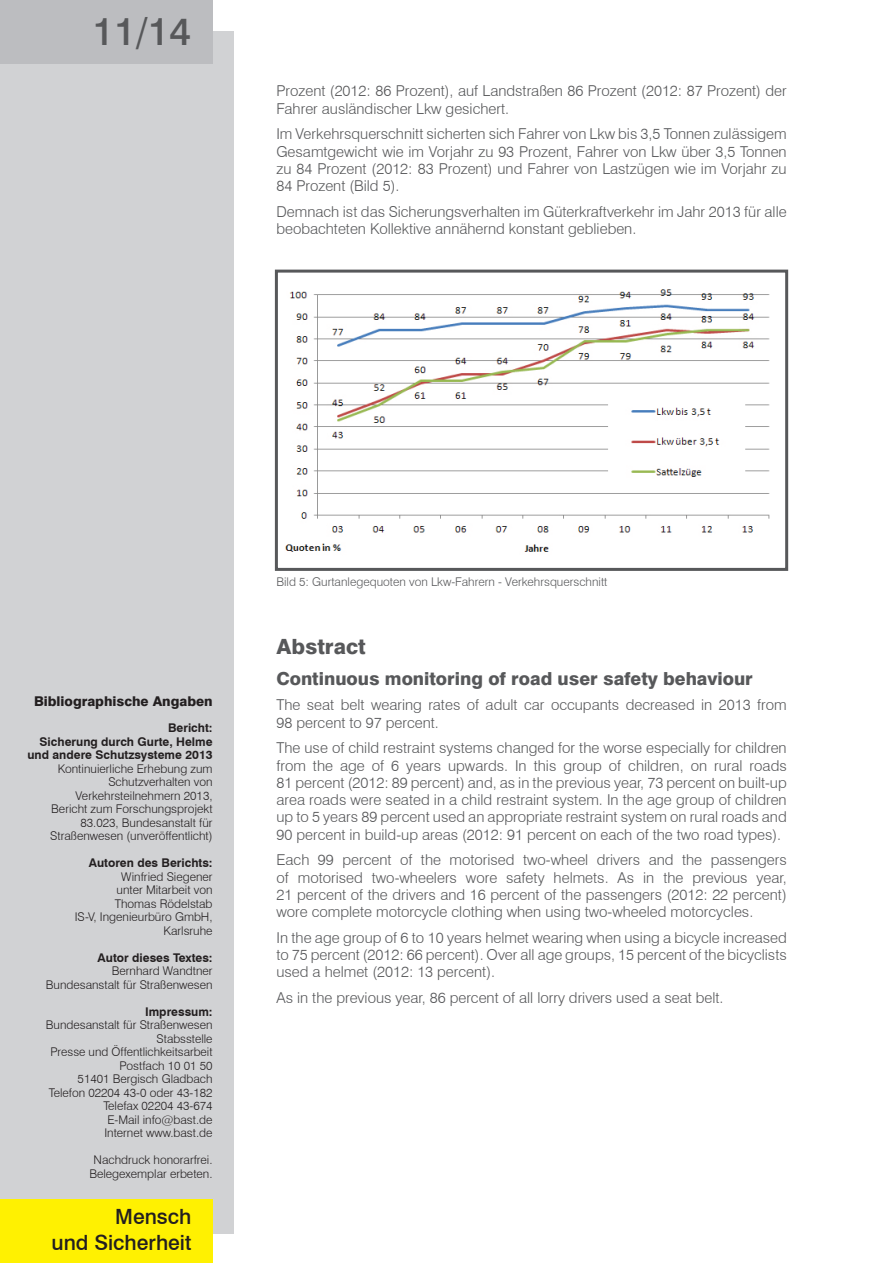
<style>
.page{position:relative;width:893px;height:1263px;background:#fff}
.page>*{position:absolute;margin:0;border:0;box-sizing:border-box;transform-origin:0 0}
.t1{font:500 39px "Swiss 721 BT";color:#57585a}
.t2{font:500 21px/25.2px "Swiss 721 BT";color:#231f20;text-align:right}
.t3{font:800 21px "Swiss 721 BT";color:#57585a}
.t4{font:800 18px "Swiss 721 BT";color:#57585a}
.t5{font:300 15px/17.2px "Swiss 721 BT";color:#57585a;text-align:justify}
.t6{font:800 13.5px "Swiss 721 BT";color:#231f20}
.t7{font:300 12px/13.5px "Swiss 721 BT";color:#231f20;text-align:right}
.t8{font:700 12px/13.5px "Swiss 721 BT";color:#231f20;text-align:right}
.t9{font:300 12px "Swiss 721 BT";color:#57585a}
</style>
<div class="page">
<div style="left:0;top:31px;width:234px;height:1203px;background:#d1d2d4"></div>
<div style="left:0;top:0;width:213px;height:64px;background:#bcbdc0"></div>
<div style="left:0;top:1199px;width:213px;height:64px;background:#fff101"></div>
<div style="left:275px;top:270px;width:513px;height:301px;border:3px solid #57585a"></div>
<img style="left:285px;top:289px;width:485px;height:263px">
<h1 class="t1" style="left:92px;top:7px;width:100px">11/14</h1>
<p class="t5" style="left:276px;top:82px;width:512px">Prozent (2012: 86 Prozent), auf Landstraßen 86 Prozent (2012: 87 Prozent) der<br>Fahrer ausländischer Lkw gesichert.</p>
<p class="t5" style="left:276px;top:125px;width:512px">Im Verkehrsquerschnitt sicherten sich Fahrer von Lkw bis 3,5 Tonnen zulässigem Gesamtgewicht wie im Vorjahr zu 93 Prozent, Fahrer von Lkw über 3,5 Tonnen zu 84 Prozent (2012: 83 Prozent) und Fahrer von Lastzügen wie im Vorjahr zu 84 Prozent (Bild 5).</p>
<p class="t5" style="left:276px;top:203px;width:512px">Demnach ist das Sicherungsverhalten im Güterkraftverkehr im Jahr 2013 für alle beobachteten Kollektive annähernd konstant geblieben.</p>
<p class="t6" style="left:34px;top:693px;width:180px">Bibliographische Angaben</p>
<p class="t8" style="left:27px;top:721px;width:187px">Bericht:<br>Sicherung durch Gurte, Helme und andere Schutzsysteme 2013</p>
<p class="t7" style="left:50px;top:762px;width:164px">Kontinuierliche Erhebung zum<br>Schutzverhalten von<br>Verkehrsteilnehmern 2013,<br>Bericht zum Forschungsprojekt<br>83.023, Bundesanstalt für<br>Straßenwesen (unveröffentlicht)</p>
<p class="t8" style="left:89px;top:856px;width:125px">Autoren des Berichts:</p>
<p class="t7" style="left:75px;top:870px;width:139px">Winfried Siegener<br>unter Mitarbeit von<br>Thomas Rödelstab<br>IS-V, Ingenieurbüro GmbH,<br>Karlsruhe</p>
<p class="t8" style="left:98px;top:951px;width:116px">Autor dieses Textes:</p>
<p class="t7" style="left:46px;top:964px;width:168px">Bernhard Wandtner<br>Bundesanstalt für Straßenwesen</p>
<p class="t8" style="left:145px;top:1005px;width:69px">Impressum:</p>
<p class="t7" style="left:46px;top:1018px;width:168px">Bundesanstalt für Straßenwesen<br>Stabsstelle<br>Presse und Öffentlichkeitsarbeit<br>Postfach 10 01 50<br>51401 Bergisch Gladbach<br>Telefon 02204 43-0 oder 43-182<br>Telefax 02204 43-674<br>E-Mail info@bast.de<br>Internet www.bast.de</p>
<p class="t7" style="left:89px;top:1153px;width:125px;text-align:center">Nachdruck honorarfrei.<br>Belegexemplar erbeten.</p>
<h2 class="t2" style="left:52px;top:1204px;width:141px">Mensch<br>und Sicherheit</h2>
<p class="t9" style="left:276px;top:575px;width:333px">Bild 5: Gurtanlegequoten von Lkw-Fahrern - Verkehrsquerschnitt</p>
<h2 class="t3" style="left:276px;top:634px;width:91px">Abstract</h2>
<p class="t4" style="left:276px;top:667px;width:478px">Continuous monitoring of road user safety behaviour</p>
<p class="t5" style="left:276px;top:696px;width:512px">The seat belt wearing rates of adult car occupants decreased in 2013 from<br>98 percent to 97 percent.</p>
<p class="t5" style="left:276px;top:739px;width:512px">The use of child restraint systems changed for the worse especially for children from the age of 6 years upwards. In this group of children, on rural roads 81 percent (2012: 89 percent) and, as in the previous year, 73 percent on built-up area roads were seated in a child restraint system. In the age group of children up to 5 years 89 percent used an appropriate restraint system on rural roads and 90 percent in build-up areas (2012: 91 percent on each of the two road types).</p>
<p class="t5" style="left:276px;top:851px;width:512px">Each 99 percent of the motorised two-wheel drivers and the passengers of motorised two-wheelers wore safety helmets. As in the previous year, 21 percent of the drivers and 16 percent of the passengers (2012: 22 percent) wore complete motorcycle clothing when using two-wheeled motorcycles.</p>
<p class="t5" style="left:276px;top:929px;width:512px">In the age group of 6 to 10 years helmet wearing when using a bicycle increased to 75 percent (2012: 66 percent). Over all age groups, 15 percent of the bicyclists used a helmet (2012: 13 percent).</p>
<p class="t5" style="left:276px;top:989px;width:449px">As in the previous year, 86 percent of all lorry drivers used a seat belt.</p>
</div>
